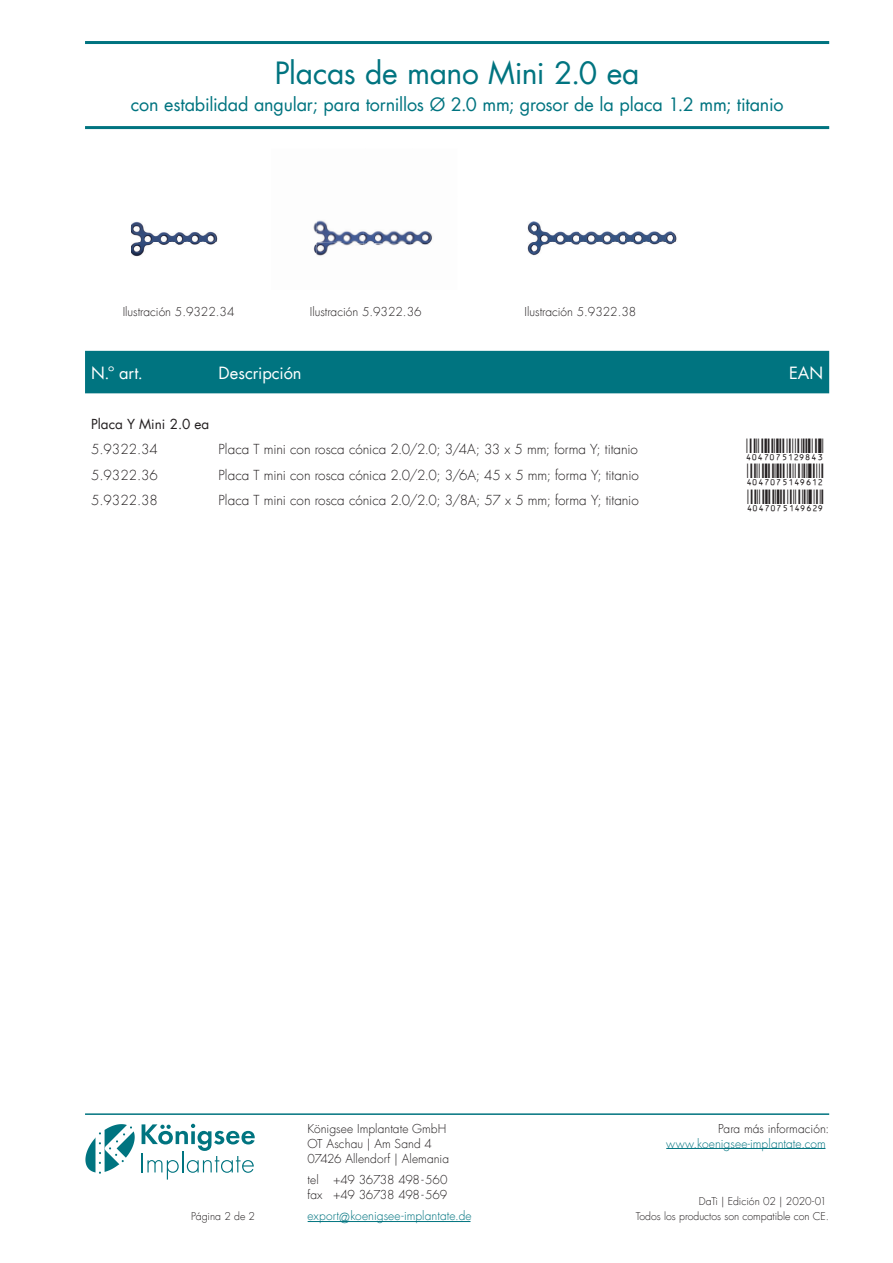
<style>
.page{position:relative;width:893px;height:1263px;background:#fff}
.page>*{position:absolute;margin:0;border:0;box-sizing:border-box;transform-origin:0 0}
.t1{font:30px "Futura Com";letter-spacing:-.01em;color:#007480}
.t2{font:18px "Futura Com";letter-spacing:-.01em;color:#007480}
.t3{font:16.5px "Futura Com";color:#fff}
.t4{font:300 13.5px "Futura Com";letter-spacing:-.005em;color:#231f20}
.t5{font:13.5px "Futura Com";color:#231f20}
.t6{font:300 12px/15px "Futura Com";color:#231f20}
.t7{font:300 12px "Futura Com";letter-spacing:.01em;color:#007480}
.t8{font:300 12px/15px "Futura Com";letter-spacing:-.02em;color:#231f20}
.t9{font:300 10.5px "Futura Com";color:#231f20}
.s1{font-size:13.5px}
</style>
<div class="page">
<hr style="left:85px;top:41px;width:744px;height:3px;background:#007480">
<hr style="left:85px;top:126px;width:744px;height:3px;background:#007480">
<hr style="left:85px;top:1113px;width:744px;height:2px;background:#007480">
<hr style="left:666px;top:1148px;width:159px;height:1px;background:#007480">
<hr style="left:141px;top:1152px;width:2px;height:20px;background:#007480">
<svg style="left:142px;top:1124px;width:113px;height:55px"></svg>
<svg style="left:85px;top:1124px;width:50px;height:50px"></svg>
<hr style="left:308px;top:1221px;width:162px;height:1px;background:#007480">
<div style="left:85px;top:351px;width:744px;height:42px;background:#007480"></div>
<img style="left:130px;top:221px;width:88px;height:21px">
<img style="left:131px;top:242px;width:279px;height:15px">
<img style="left:271px;top:220px;width:139px;height:24px">
<img style="left:410px;top:231px;width:23px;height:14px">
<img style="left:527px;top:221px;width:150px;height:35px">
<h1 class="t1" style="left:275px;top:52px;width:366px">Placas de mano Mini 2.0 ea</h1>
<h2 class="t2" style="left:131px;top:92px;width:654px">con estabilidad angular; para tornillos Ø 2.0 mm; grosor de la placa 1.2 mm; titanio</h2>
<p class="t6" style="left:123px;top:305px;width:113px">Ilustración 5.9322.34</p>
<p class="t6" style="left:310px;top:305px;width:113px">Ilustración 5.9322.36</p>
<p class="t6" style="left:525px;top:305px;width:113px">Ilustración 5.9322.38</p>
<p class="t3" style="left:91px;top:361px;width:53px">N.º art.</p>
<p class="t3" style="left:219px;top:361px;width:85px">Descripción</p>
<p class="t3" style="left:789px;top:361px;width:36px">EAN</p>
<p class="t5" style="left:91px;top:414px;width:120px">Placa Y Mini 2.0 ea</p>
<p class="t4" style="left:91px;top:440px;width:68px">5.9322.34</p>
<p class="t4" style="left:219px;top:440px;width:421px">Placa T mini con rosca cónica 2.0/2.0; 3/4A; 33 x 5 mm; forma Y; titanio</p>
<p class="t4" style="left:91px;top:466px;width:68px">5.9322.36</p>
<p class="t4" style="left:219px;top:466px;width:422px">Placa T mini con rosca cónica 2.0/2.0; 3/6A; 45 x 5 mm; forma Y; titanio</p>
<p class="t4" style="left:91px;top:491px;width:68px">5.9322.38</p>
<p class="t4" style="left:219px;top:491px;width:422px">Placa T mini con rosca cónica 2.0/2.0; 3/8A; 57 x 5 mm; forma Y; titanio</p>
<p class="t6" style="left:718px;top:1121px;width:112px">Para más información:</p>
<p class="t7" style="left:666px;top:1135px;width:161px">www.koenigsee-implantate.com</p>
<p class="t6" style="left:308px;top:1121px;width:143px">Königsee Implantate GmbH<br>OT Aschau | Am Sand 4<br>07426 Allendorf | Alemania</p>
<p class="t8" style="left:308px;top:1172px;width:142px">tel +49 36738 498 - 560 fax +49 36738 498 - 569</p>
<p class="t7" style="left:308px;top:1208px;width:166px">export<span class="s1">@</span>koenigsee-implantate.de</p>
<p class="t9" style="left:699px;top:1195px;width:129px">DaTi | Edición 02 | 2020-01</p>
<p class="t9" style="left:191px;top:1210px;width:65px">Página 2 de 2</p>
<p class="t9" style="left:636px;top:1210px;width:195px">Todos los productos son compatible con CE.</p>
</div>
